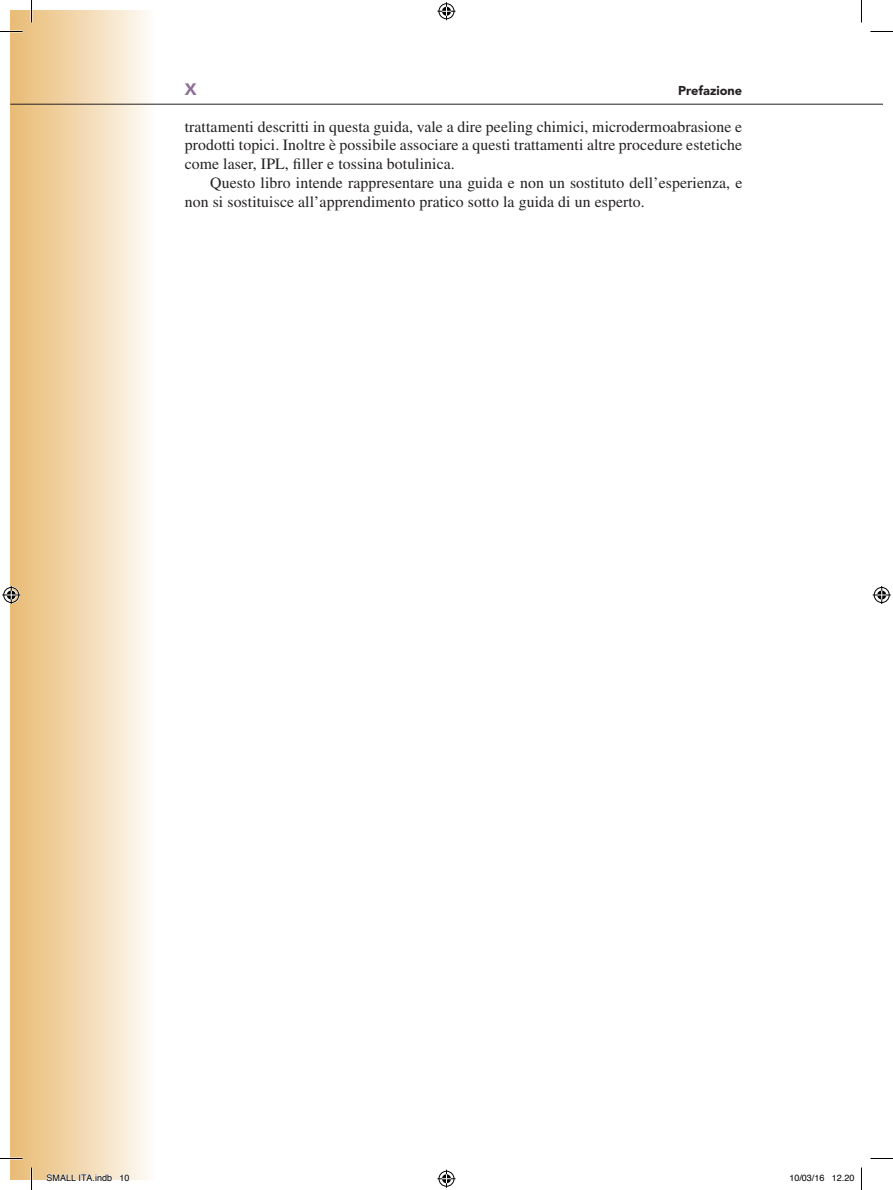
<style>
.page{position:relative;width:893px;height:1190px;background:#fff}
.page>*{position:absolute;margin:0;border:0;box-sizing:border-box;transform-origin:0 0}
.t1{font:900 16.5px "Avenir LT Std";color:#8e6e97}
._00_Introduzione{font:15.75px/18.8px "Times LT Std";letter-spacing:.005em;color:#231f20;text-align:justify}
.t2{font:900 12.75px "Avenir LT Std";color:#231f20}
.t3{font:9px "Helvetica";color:#000}
</style>
<div class="page">
<div style="left:10px;top:10px;width:145px;height:1170px;background:linear-gradient(to right,#e8ba72,#fefcf8)"></div>
<hr style="left:10px;top:104px;width:872px;height:1px;background:#231f20">
<hr style="left:0;top:1157px;width:22px;height:2px;background:#fff">
<svg style="left:0;top:31px;width:22px;height:1px"></svg>
<svg style="left:870px;top:31px;width:22px;height:1px"></svg>
<svg style="left:0;top:1158px;width:22px;height:1px"></svg>
<svg style="left:870px;top:1158px;width:22px;height:1px"></svg>
<svg style="left:31px;top:0;width:1px;height:22px"></svg>
<svg style="left:31px;top:1167px;width:1px;height:23px"></svg>
<svg style="left:437px;top:2px;width:18px;height:18px"></svg>
<svg style="left:437px;top:1170px;width:18px;height:18px"></svg>
<svg style="left:2px;top:586px;width:18px;height:18px"></svg>
<svg style="left:872px;top:586px;width:18px;height:18px"></svg>
<svg style="left:46px;top:1172px;width:66px;height:8px"></svg>
<svg style="left:120px;top:1174px;width:10px;height:6px"></svg>
<p class="t1" style="left:185px;top:79px;width:13px">X</p>
<p class="t2" style="left:678px;top:83px;width:65px">Prefazione</p>
<p class="_00_Introduzione" style="left:185px;top:117px;width:558px">trattamenti descritti in questa guida, vale a dire peeling chimici, microdermoabrasione e prodotti topici. Inoltre è possibile associare a questi trattamenti altre procedure estetiche come laser, IPL, filler e tossina botulinica.</p>
<p class="_00_Introduzione" style="left:185px;top:173px;width:559px;text-indent:26px">Questo libro intende rappresentare una guida e non un sostituto dell’esperienza, e non si sostituisce all’apprendimento pratico sotto la guida di un esperto.</p>
<p class="t3" style="left:46px;top:1171px;width:85px">SMALL ITA.indb 10</p>
<p class="t3" style="left:789px;top:1171px;width:67px">10/03/16 12.20</p>
</div>
